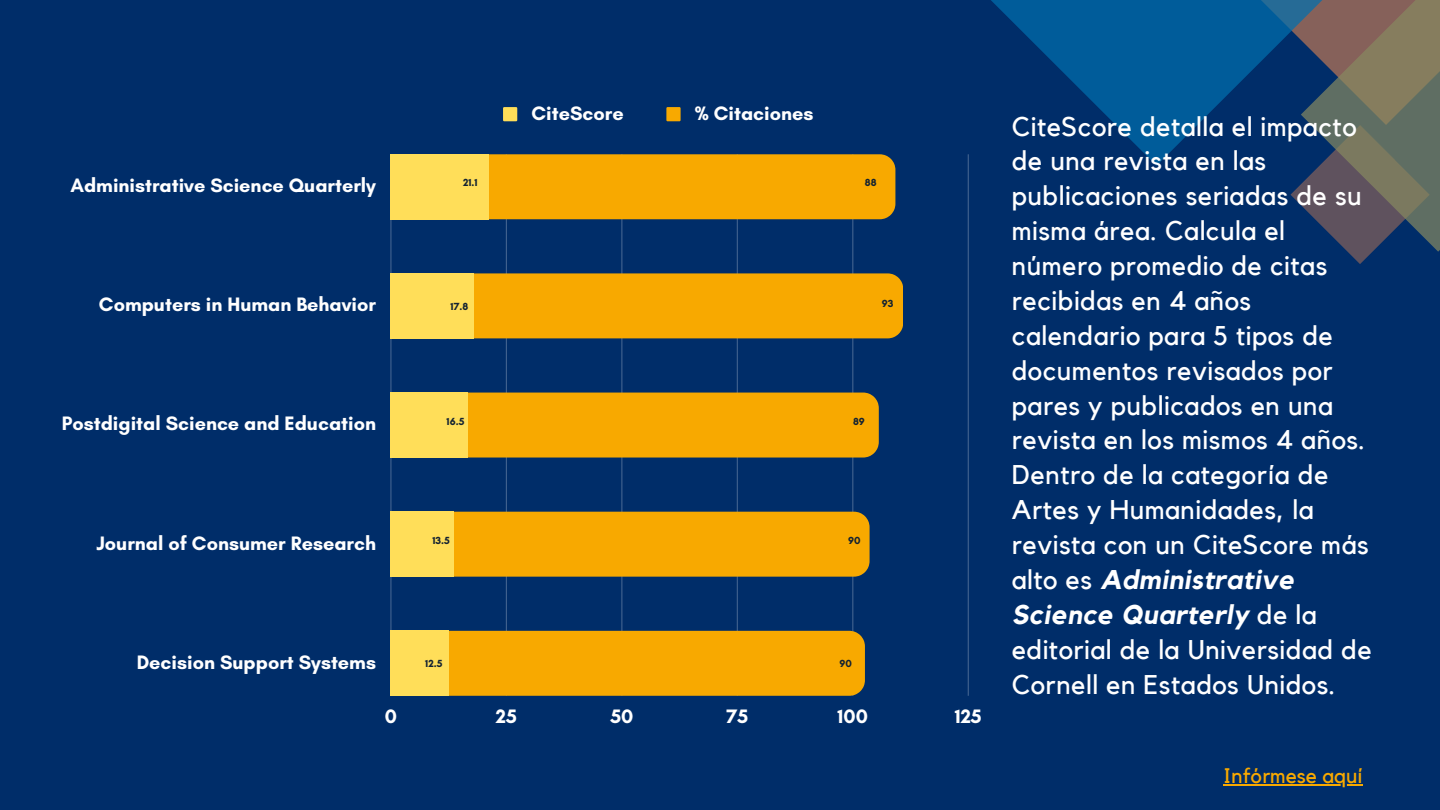
<style>
.page{position:relative;width:1440px;height:810px;background:#002d69}
.page>*{position:absolute;margin:0;border:0;box-sizing:border-box;transform-origin:0 0}
.t1{font:27px/34.8px "Kollektif";letter-spacing:.02em;color:#fff}
.t2{font:21px "Kollektif";color:#f8a900}
.t3{font:700 19.8px "Glacial Indifference";color:#fff}
.t4{font:700 10.5px "Glacial Indifference";color:#132232}
.s1{font-weight:700;font-style:italic}
</style>
<div class="page">
<div style="left:503px;top:107px;width:14px;height:14px;background:#ffde59"></div>
<div style="left:666px;top:107px;width:15px;height:14px;background:#f8a900"></div>
<svg style="left:390px;top:154px;width:579px;height:542px"></svg>
<div style="left:489px;top:154px;width:406px;height:65px;background:#f8a900"></div>
<div style="left:473px;top:273px;width:430px;height:65px;background:#f8a900"></div>
<div style="left:467px;top:393px;width:412px;height:65px;background:#f8a900"></div>
<div style="left:453px;top:512px;width:417px;height:65px;background:#f8a900"></div>
<div style="left:449px;top:631px;width:416px;height:65px;background:#f8a900"></div>
<div style="left:391px;top:154px;width:98px;height:65px;background:#ffde59"></div>
<div style="left:391px;top:273px;width:82px;height:65px;background:#ffde59"></div>
<div style="left:391px;top:393px;width:76px;height:65px;background:#ffde59"></div>
<div style="left:391px;top:512px;width:62px;height:65px;background:#ffde59"></div>
<div style="left:391px;top:631px;width:58px;height:65px;background:#ffde59"></div>
<svg style="left:1290px;top:0;width:150px;height:264px"></svg>
<svg style="left:952px;top:0;width:409px;height:166px"></svg>
<hr style="left:1223px;top:784px;width:140px;height:2px;background:#f8a900">
<p class="t3" style="left:532px;top:101px;width:94px">CiteScore</p>
<p class="t3" style="left:695px;top:101px;width:120px">% Citaciones</p>
<p class="t3" style="left:70px;top:173px;width:307px">Administrative Science Quarterly</p>
<p class="t4" style="left:463px;top:176px;width:16px">21.1</p>
<p class="t4" style="left:865px;top:176px;width:13px">88</p>
<p class="t3" style="left:99px;top:292px;width:279px">Computers in Human Behavior</p>
<p class="t4" style="left:451px;top:300px;width:19px">17.8</p>
<p class="t4" style="left:882px;top:297px;width:13px">93</p>
<p class="t3" style="left:62px;top:412px;width:316px">Postdigital Science and Education</p>
<p class="t4" style="left:447px;top:415px;width:19px">16.5</p>
<p class="t4" style="left:853px;top:415px;width:13px">89</p>
<p class="t3" style="left:96px;top:531px;width:281px">Journal of Consumer Research</p>
<p class="t4" style="left:432px;top:534px;width:19px">13.5</p>
<p class="t4" style="left:848px;top:534px;width:14px">90</p>
<p class="t3" style="left:137px;top:650px;width:241px">Decision Support Systems</p>
<p class="t4" style="left:425px;top:657px;width:19px">12.5</p>
<p class="t4" style="left:840px;top:657px;width:14px">90</p>
<p class="t1" style="left:1012px;top:110px;width:361px">CiteScore detalla el impacto de una revista en las publicaciones seriadas de su misma área. Calcula el número promedio de citas recibidas en 4 años calendario para 5 tipos de documentos revisados por pares y publicados en una revista en los mismos 4 años.<br>Dentro de la categoría de<br>Artes y Humanidades, la revista con un CiteScore más alto es <span class="s1">Administrative<br>Science Quarterly</span> de la editorial de la Universidad de<br>Cornell en Estados Unidos.</p>
<p class="t3" style="left:385px;top:704px;width:14px">0</p>
<p class="t3" style="left:496px;top:704px;width:23px">25</p>
<p class="t3" style="left:610px;top:704px;width:25px">50</p>
<p class="t3" style="left:726px;top:704px;width:23px">75</p>
<p class="t3" style="left:838px;top:704px;width:32px">100</p>
<p class="t3" style="left:955px;top:704px;width:28px">125</p>
<p class="t2" style="left:1223px;top:766px;width:141px">Infórmese aquí</p>
</div>
